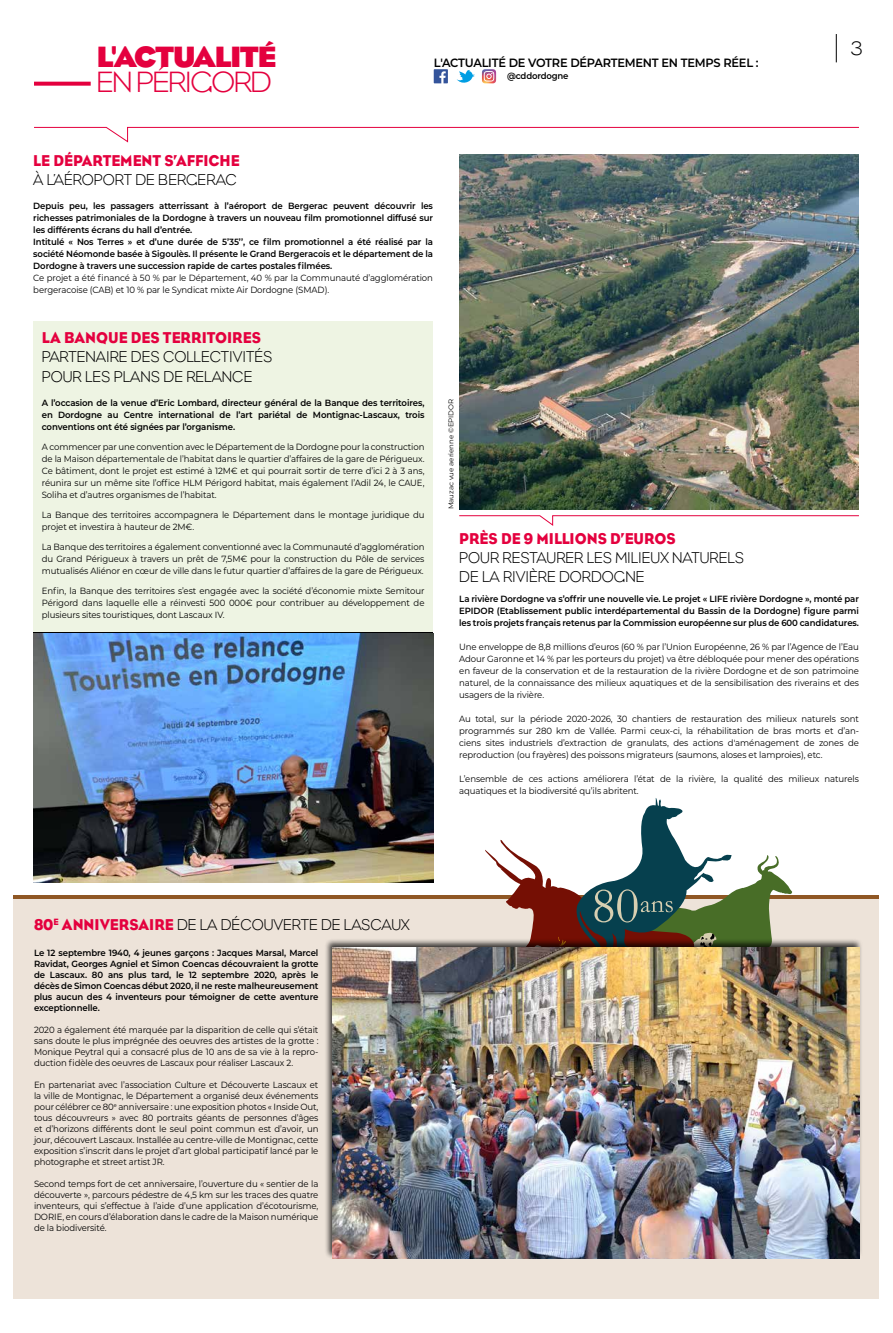
<style>
.page{position:relative;width:893px;height:1333px;background:#fff}
.page>*{position:absolute;margin:0;border:0;box-sizing:border-box;transform-origin:0 0}
.t1{font:700 30px "Eagle";letter-spacing:-.05em;color:#e4003e}
.t2{font:300 30px "Eagle";letter-spacing:-.05em;color:#e4003e}
.t3{font:300 20px "Eagle";color:#000}
.t4{font:300 16px/19.2px "Eagle";color:#000;scale:.95 1}
.t5{font:16px "Eagle";color:#e4003e;scale:.95 1}
.t6{font:600 12px "Montserrat";letter-spacing:-.02em;color:#000;scale:.95 1}
.t7{font:9px/12px "Montserrat";letter-spacing:-.01em;color:#000;text-align:justify;scale:.95 1}
.t8{font:600 9px/12px "Montserrat";letter-spacing:-.01em;color:#000;text-align:justify;scale:.95 1}
.t9{font:7px "Montserrat";color:#000}
.s1{font-weight:400;color:#e4003e}
</style>
<div class="page">
<div style="left:33px;top:322px;width:400px;height:328px;background:#eef4e3"></div>
<div style="left:14px;top:899px;width:865px;height:399px;background:#ede3d9"></div>
<svg style="left:34px;top:126px;width:825px;height:17px"></svg>
<svg style="left:34px;top:82px;width:57px;height:4px"></svg>
<svg style="left:836px;top:34px;width:1px;height:28px"></svg>
<svg style="left:434px;top:69px;width:14px;height:14px"></svg>
<img style="left:482px;top:69px;width:14px;height:14px">
<svg style="left:484px;top:71px;width:10px;height:10px"></svg>
<svg style="left:456px;top:70px;width:19px;height:13px"></svg>
<img style="left:459px;top:154px;width:400px;height:355px">
<img style="left:33px;top:633px;width:400px;height:249px">
<svg style="left:479px;top:798px;width:326px;height:139px"></svg>
<div style="left:324px;top:937px;width:538px;height:322px;background:#000;opacity:.75"></div>
<img style="left:333px;top:947px;width:527px;height:311px">
<svg style="left:459px;top:515px;width:400px;height:11px"></svg>
<h1 class="t1" style="left:96px;top:41px;width:182px">L'ACTUALITÉ</h1>
<h1 class="t2" style="left:96px;top:65px;width:177px">EN PÉRIGORD</h1>
<h3 class="t6" style="left:434px;top:54px;width:343px">L'ACTUALITÉ DE VOTRE DÉPARTEMENT EN TEMPS RÉEL :</h3>
<p class="t8" style="left:507px;top:70px;width:66px">@cddordogne</p>
<h2 class="t3" style="left:850px;top:37px;width:14px">3</h2>
<h3 class="t5" style="left:33px;top:151px;width:219px">LE DÉPARTEMENT S’AFFICHE</h3>
<h3 class="t4" style="left:33px;top:170px;width:216px">À L’AÉROPORT DE BERGERAC</h3>
<p class="t8" style="left:33px;top:199px;width:422px;text-align:left">Depuis peu, les passagers atterrissant à l’aéroport de Bergerac peuvent découvrir les richesses patrimoniales de la Dordogne à travers un nouveau film promotionnel diffusé sur les différents écrans du hall d’entrée.<br>Intitulé « Nos Terres » et d’une durée de 5’35’’, ce film promotionnel a été réalisé par la société Néomonde basée à Sigoulès. Il présente le Grand Bergeracois et le département de la Dordogne à travers une succession rapide de cartes postales filmées.</p>
<p class="t7" style="left:33px;top:271px;width:422px">Ce projet a été financé à 50 % par le Département, 40 % par la Communauté d’agglomération bergeracoise (CAB) et 10 % par le Syndicat mixte Air Dordogne (SMAD).</p>
<h3 class="t5" style="left:42px;top:328px;width:232px">LA BANQUE DES TERRITOIRES</h3>
<h3 class="t4" style="left:42px;top:347px;width:244px">PARTENAIRE DES COLLECTIVITÉS<br>POUR LES PLANS DE RELANCE</h3>
<p class="t8" style="left:42px;top:396px;width:404px">A l’occasion de la venue d’Eric Lombard, directeur général de la Banque des territoires, en Dordogne au Centre international de l’art pariétal de Montignac-Lascaux, trois conventions ont été signées par l’organisme.</p>
<p class="t7" style="left:42px;top:440px;width:404px">A commencer par une convention avec le Département de la Dordogne pour la construction de la Maison départementale de l’habitat dans le quartier d’affaires de la gare de Périgueux.<br>Ce bâtiment, dont le projet est estimé à 12M€ et qui pourrait sortir de terre d’ici 2 à 3 ans, réunira sur un même site l’office HLM Périgord habitat, mais également l’Adil 24, le CAUE, Soliha et d’autres organismes de l’habitat.</p>
<p class="t7" style="left:42px;top:508px;width:404px">La Banque des territoires accompagnera le Département dans le montage juridique du projet et investira à hauteur de 2M€.</p>
<p class="t7" style="left:42px;top:540px;width:404px">La Banque des territoires a également conventionné avec la Communauté d’agglomération du Grand Périgueux à travers un prêt de 7,5M€ pour la construction du Pôle de services mutualisés Aliénor en cœur de ville dans le futur quartier d’affaires de la gare de Périgueux.</p>
<p class="t7" style="left:42px;top:584px;width:404px">Enfin, la Banque des territoires s’est engagée avec la société d’économie mixte Semitour Périgord dans laquelle elle a réinvesti 500 000€ pour contribuer au développement de plusieurs sites touristiques, dont Lascaux IV.</p>
<p class="t9" style="left:446px;top:509px;width:112px;rotate:-90deg">Mauzac vue aerienne ©EPIDOR</p>
<h3 class="t5" style="left:459px;top:529px;width:229px">PRÈS DE 9 MILLIONS D’EUROS</h3>
<h3 class="t4" style="left:459px;top:547px;width:301px">POUR RESTAURER LES MILIEUX NATURELS<br>DE LA RIVIÈRE DORDOGNE</h3>
<p class="t8" style="left:459px;top:592px;width:422px">La rivière Dordogne va s’offrir une nouvelle vie. Le projet « LIFE rivière Dordogne », monté par EPIDOR (Etablissement public interdépartemental du Bassin de la Dordogne) figure parmi les trois projets français retenus par la Commission européenne sur plus de 600 candidatures.</p>
<p class="t7" style="left:459px;top:640px;width:422px">Une enveloppe de 8,8 millions d’euros (60 % par l’Union Européenne, 26 % par l’Agence de l’Eau Adour Garonne et 14 % par les porteurs du projet) va être débloquée pour mener des opérations en faveur de la conservation et de la restauration de la rivière Dordogne et de son patrimoine naturel, de la connaissance des milieux aquatiques et de la sensibilisation des riverains et des usagers de la rivière.</p>
<p class="t7" style="left:459px;top:712px;width:422px">Au total, sur la période 2020-2026, 30 chantiers de restauration des milieux naturels sont programmés sur 280 km de Vallée. Parmi ceux-ci, la réhabilitation de bras morts et d’an&shy;ciens sites industriels d’extraction de granulats, des actions d'aménagement de zones de reproduction (ou frayères) des poissons migrateurs (saumons, aloses et lamproies), etc.</p>
<p class="t7" style="left:459px;top:772px;width:422px">L’ensemble de ces actions améliorera l’état de la rivière, la qualité des milieux naturels aquatiques et la biodiversité qu’ils abritent.</p>
<h3 class="t4" style="left:34px;top:915px;width:397px"><span class="s1">80</span><sup>E</sup> <span class="s1">ANNIVERSAIRE</span> DE LA DÉCOUVERTE DE LASCAUX</h3>
<p class="t8" style="left:34px;top:946px;width:301px;line-height:11px">Le 12 septembre 1940, 4 jeunes garçons : Jacques Marsal, Marcel Ravidat, Georges Agniel et Simon Coencas découvraient la grotte de Lascaux. 80 ans plus tard, le 12 septembre 2020, après le décès de Simon Coencas début 2020, il ne reste malheureusement plus aucun des 4 inventeurs pour témoigner de cette aventure exceptionnelle.</p>
<p class="t7" style="left:34px;top:1023px;width:301px;line-height:11px">2020 a également été marquée par la disparition de celle qui s’était sans doute le plus imprégnée des oeuvres des artistes de la grotte :<br>Monique Peytral qui a consacré plus de 10 ans de sa vie à la repro&shy;duction fidèle des oeuvres de Lascaux pour réaliser Lascaux 2.</p>
<p class="t7" style="left:34px;top:1078px;width:301px;line-height:11px">En partenariat avec l’association Culture et Découverte Lascaux et la ville de Montignac, le Département a organisé deux événements pour célébrer ce 80<sup>e</sup> anniversaire : une exposition photos « Inside Out, tous découvreurs » avec 80 portraits géants de personnes d’âges et d’horizons différents dont le seul point commun est d’avoir, un jour, découvert Lascaux. Installée au centre-ville de Montignac, cette exposition s’inscrit dans le projet d’art global participatif lancé par le photographe et street artist JR.</p>
<p class="t7" style="left:34px;top:1177px;width:301px;line-height:11px">Second temps fort de cet anniversaire, l’ouverture du « sentier de la découverte », parcours pédestre de 4,5 km sur les traces des quatre inventeurs, qui s’effectue à l’aide d’une application d’écotourisme, DORIE, en cours d’élaboration dans le cadre de la Maison numérique de la biodiversité.</p>
</div>
